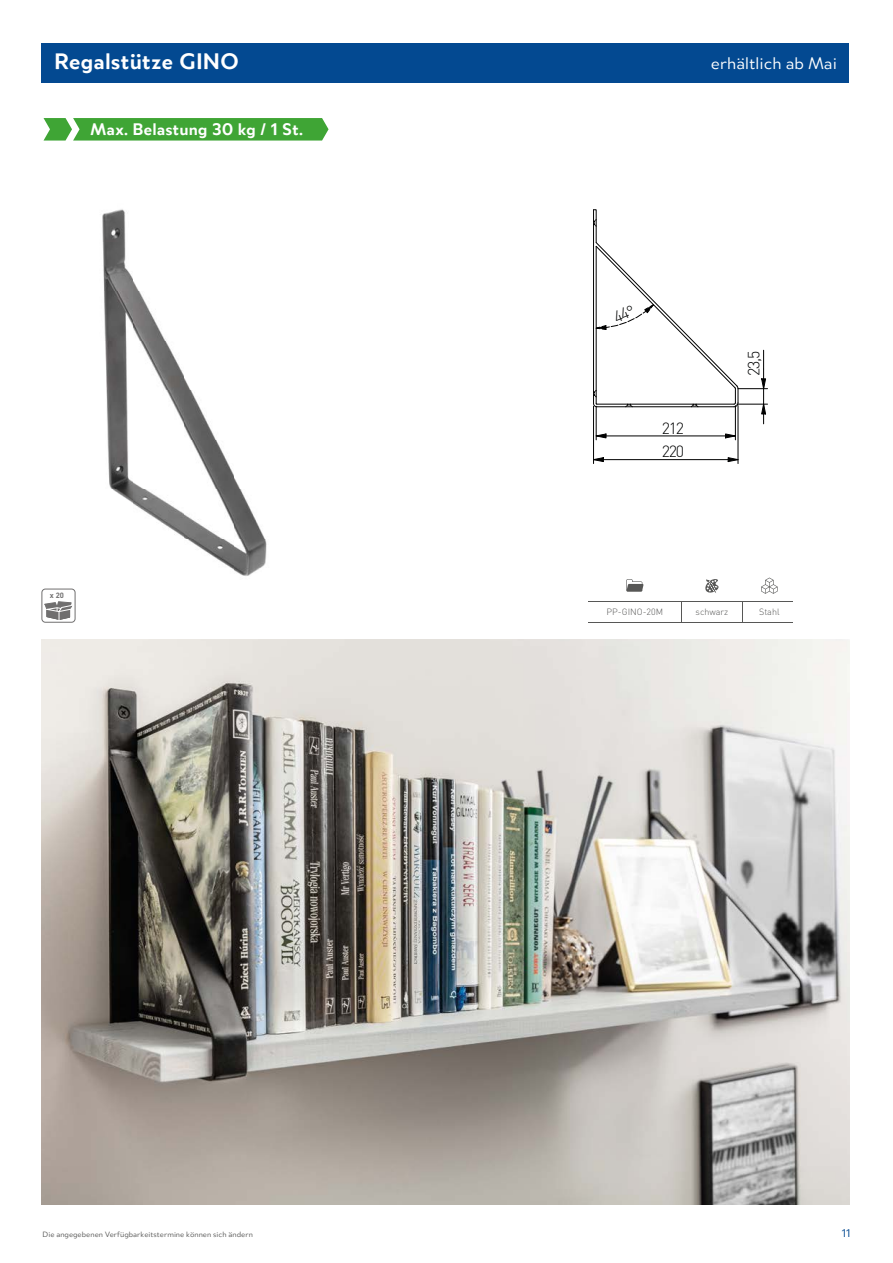
<style>
.page{position:relative;width:893px;height:1263px;background:#fff}
.page>*{position:absolute;margin:0;border:0;box-sizing:border-box;transform-origin:0 0}
.t1{font:700 24px "Merel";color:#fff}
.t2{font:700 18px "Merel";color:#fff}
.t3{font:18px "Merel";color:#fff}
.t4{font:300 16.05px "DIN Pro";letter-spacing:-.075em;color:#010202}
.t5{font:12px "Merel";color:#034991}
.t6{font:300 9px "DIN Pro";color:#575756}
.t7{font:8.25px "Merel";color:#575756}
.t8{font:700 7.65px "DIN Pro";color:#706f6f}
</style>
<div class="page">
<img style="left:41px;top:639px;width:809px;height:565px">
<div style="left:41px;top:589px;width:35px;height:34px;border:1px solid #706f6f;border-radius:4px"></div>
<svg style="left:43px;top:601px;width:31px;height:20px"></svg>
<img style="left:102px;top:209px;width:165px;height:367px">
<svg style="left:728px;top:457px;width:10px;height:5px"></svg>
<svg style="left:594px;top:457px;width:10px;height:5px"></svg>
<hr style="left:603px;top:459px;width:125px;height:1px;background:#000">
<hr style="left:593px;top:406px;width:1px;height:58px;background:#000">
<hr style="left:738px;top:406px;width:1px;height:58px;background:#000">
<svg style="left:725px;top:433px;width:10px;height:5px"></svg>
<svg style="left:594px;top:433px;width:12px;height:5px"></svg>
<hr style="left:606px;top:436px;width:119px;height:1px;background:#000">
<hr style="left:596px;top:406px;width:1px;height:34px;background:#000">
<hr style="left:735px;top:406px;width:1px;height:34px;background:#000">
<div style="left:41px;top:43px;width:808px;height:39px;background:#034991"></div>
<hr style="left:588px;top:622px;width:94px;height:1px;background:#575756">
<hr style="left:682px;top:622px;width:60px;height:1px;background:#575756">
<hr style="left:742px;top:622px;width:55px;height:1px;background:#575756">
<svg style="left:742px;top:602px;width:1px;height:20px"></svg>
<hr style="left:588px;top:601px;width:94px;height:1px;background:#575756">
<hr style="left:682px;top:601px;width:60px;height:1px;background:#575756">
<hr style="left:742px;top:601px;width:55px;height:1px;background:#575756">
<svg style="left:626px;top:579px;width:18px;height:13px"></svg>
<svg style="left:705px;top:579px;width:14px;height:14px"></svg>
<svg style="left:761px;top:578px;width:17px;height:16px"></svg>
<svg style="left:44px;top:118px;width:285px;height:23px;background:#4cab42"></svg>
<div style="left:793px;top:550px;width:61px;height:74px;background:#fff"></div>
<svg style="left:593px;top:209px;width:174px;height:215px"></svg>
<h1 class="t1" style="left:54px;top:42px;width:186px">Regalstütze GINO</h1>
<h2 class="t3" style="left:711px;top:50px;width:128px">erhältlich ab Mai</h2>
<h2 class="t2" style="left:90px;top:114px;width:214px">Max. Belastung 30 kg / 1 St.</h2>
<p class="t8" style="left:50px;top:590px;width:15px">x 20</p>
<p class="t7" style="left:43px;top:1228px;width:212px">Die angegebenen Verfügbarkeitstermine können sich ändern</p>
<h3 class="t4" style="left:662px;top:415px;width:24px">212</h3>
<h3 class="t4" style="left:662px;top:439px;width:24px">220</h3>
<h3 class="t4" style="left:741px;top:376px;width:28px;rotate:-90deg">23,5</h3>
<p class="t6" style="left:607px;top:605px;width:58px">PP-GINO-20M</p>
<p class="t6" style="left:696px;top:605px;width:34px">schwarz</p>
<p class="t6" style="left:759px;top:605px;width:22px">Stahl</p>
<h3 class="t5" style="left:842px;top:1224px;width:10px">11</h3>
</div>
